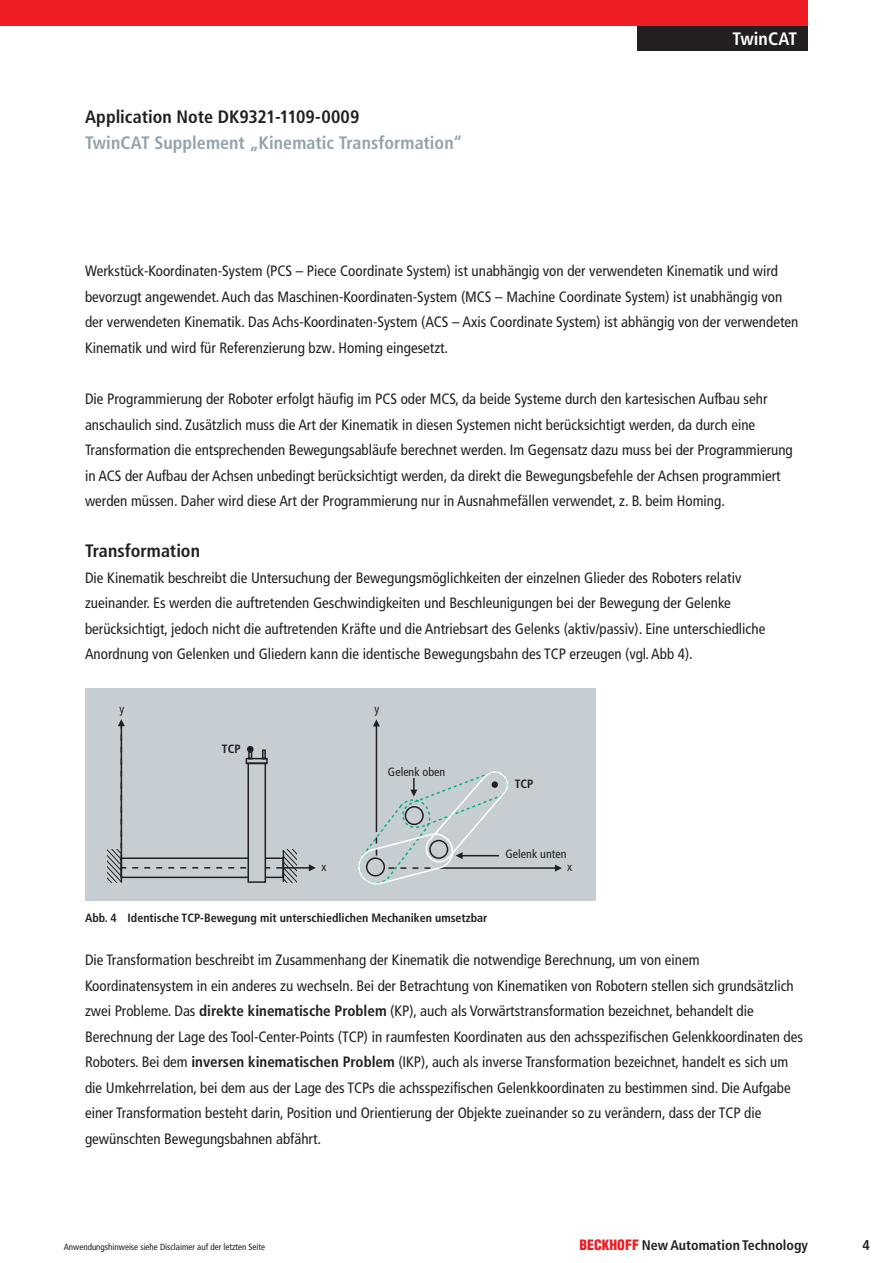
<style>
.page{position:relative;width:893px;height:1263px;background:#fff}
.page>*{position:absolute;margin:0;border:0;box-sizing:border-box;transform-origin:0 0}
.Headline_3{font:700 condensed 18px "Frutiger LT Pro";color:#231f20}
.Headline_3_grey{font:700 condensed 18px "Frutiger LT Pro";letter-spacing:.005em;color:#94a2aa}
.Page_name_right{font:700 condensed 18px "Frutiger LT Pro";letter-spacing:.005em;color:#fff}
.Copy_text_without_in{font:condensed 15px/25.5px "Frutiger LT Pro";color:#231f20}
.t1{font:700 condensed 13.95px "Frutiger LT Pro";letter-spacing:.005em;color:#231f20}
.t2{font:700 condensed 12px "Frutiger LT Pro";color:#231f20}
.t3{font:condensed 12px "Frutiger LT Pro";color:#231f20}
.t4{font:condensed 12px "Frutiger";color:#231f20}
.t5{font:condensed 9px "Frutiger LT Pro";color:#231f20}
.s1{font-weight:700}
.s2{font-family:"Helvetica";font-weight:900;color:#ee1d23}
</style>
<div class="page">
<div style="left:638px;top:26px;width:170px;height:25px;background:#231f20"></div>
<div style="left:85px;top:688px;width:510px;height:213px;background:#c6ced4"></div>
<hr style="left:376px;top:723px;width:1px;height:109px;background:#231f20">
<svg style="left:373px;top:719px;width:7px;height:7px"></svg>
<svg style="left:555px;top:864px;width:7px;height:7px"></svg>
<svg style="left:108px;top:719px;width:208px;height:164px"></svg>
<hr style="left:439px;top:867px;width:116px;height:2px;background:#231f20">
<svg style="left:358px;top:767px;width:156px;height:118px"></svg>
<div style="left:367px;top:858px;width:17px;height:18px;background:#c6ced4;border-radius:50%"></div>
<div style="left:366px;top:857px;width:19px;height:19px;border:2px solid #231f20;border-radius:50%"></div>
<div style="left:0;top:0;width:808px;height:26px;background:#ee1d23"></div>
<p class="Headline_3" style="left:85px;top:106px;width:276px">Application Note DK9321-1109-0009</p>
<p class="Headline_3_grey" style="left:85px;top:132px;width:379px">TwinCAT Supplement „Kinematic Transformation“</p>
<p class="Page_name_right" style="left:733px;top:28px;width:66px">TwinCAT</p>
<p class="Copy_text_without_in" style="left:85px;top:259px;width:715px">Werkstück-Koordinaten-System (PCS – Piece Coordinate System) ist unabhängig von der verwendeten Kinematik und wird bevorzugt angewendet. Auch das Maschinen-Koordinaten-System (MCS – Machine Coordinate System) ist unabhängig von der verwendeten Kinematik. Das Achs-Koordinaten-System (ACS – Axis Coordinate System) ist abhängig von der verwendeten Kinematik und wird für Referenzierung bzw. Homing eingesetzt.</p>
<p class="Copy_text_without_in" style="left:85px;top:386px;width:709px">Die Programmierung der Roboter erfolgt häufig im PCS oder MCS, da beide Systeme durch den kartesischen Aufbau sehr anschaulich sind. Zusätzlich muss die Art der Kinematik in diesen Systemen nicht berücksichtigt werden, da durch eine Transformation die entsprechenden Bewegungsabläufe berechnet werden. Im Gegensatz dazu muss bei der Programmierung in ACS der Aufbau der Achsen unbedingt berücksichtigt werden, da direkt die Bewegungsbefehle der Achsen programmiert werden müssen. Daher wird diese Art der Programmierung nur in Ausnahmefällen verwendet, z. B. beim Homing.</p>
<p class="Headline_3" style="left:85px;top:540px;width:116px">Transformation</p>
<p class="Copy_text_without_in" style="left:85px;top:565px;width:682px">Die Kinematik beschreibt die Untersuchung der Bewegungsmöglichkeiten der einzelnen Glieder des Roboters relativ zueinander. Es werden die auftretenden Geschwindigkeiten und Beschleunigungen bei der Bewegung der Gelenke berücksichtigt, jedoch nicht die auftretenden Kräfte und die Antriebsart des Gelenks (aktiv/passiv). Eine unterschiedliche Anordnung von Gelenken und Gliedern kann die identische Bewegungsbahn des TCP erzeugen (vgl. Abb 4).</p>
<p class="t3" style="left:120px;top:702px;width:6px">y</p>
<p class="t3" style="left:374px;top:702px;width:6px">y</p>
<p class="t2" style="left:222px;top:742px;width:20px">TCP</p>
<p class="t3" style="left:388px;top:764px;width:59px">Gelenk oben</p>
<p class="t2" style="left:515px;top:776px;width:20px">TCP</p>
<p class="t4" style="left:506px;top:847px;width:62px">Gelenk unten</p>
<p class="t3" style="left:321px;top:860px;width:7px">x</p>
<p class="t3" style="left:567px;top:860px;width:7px">x</p>
<p class="t2" style="left:85px;top:911px;width:404px">Abb. 4 Identische TCP-Bewegung mit unterschiedlichen Mechaniken umsetzbar</p>
<p class="Copy_text_without_in" style="left:85px;top:947px;width:719px">Die Transformation beschreibt im Zusammenhang der Kinematik die notwendige Berechnung, um von einem Koordinatensystem in ein anderes zu wechseln. Bei der Betrachtung von Kinematiken von Robotern stellen sich grundsätzlich zwei Probleme. Das <span class="s1">direkte kinematische Problem</span> (KP), auch als Vorwärtstransformation bezeichnet, behandelt die Berechnung der Lage des Tool-Center-Points (TCP) in raumfesten Koordinaten aus den achsspezifischen Gelenkkoordinaten des Roboters. Bei dem <span class="s1">inversen kinematischen Problem</span> (IKP), auch als inverse Transformation bezeichnet, handelt es sich um die Umkehrrelation, bei dem aus der Lage des TCPs die achsspezifischen Gelenkkoordinaten zu bestimmen sind. Die Aufgabe einer Transformation besteht darin, Position und Orientierung der Objekte zueinander so zu verändern, dass der TCP die gewünschten Bewegungsbahnen abfährt.</p>
<p class="t5" style="left:64px;top:1242px;width:203px">Anwendungshinweise siehe Disclaimer auf der letzten Seite</p>
<p class="t1" style="left:579px;top:1237px;width:230px"><span class="s2">BECKHOFF</span> New Automation Technology</p>
</div>
